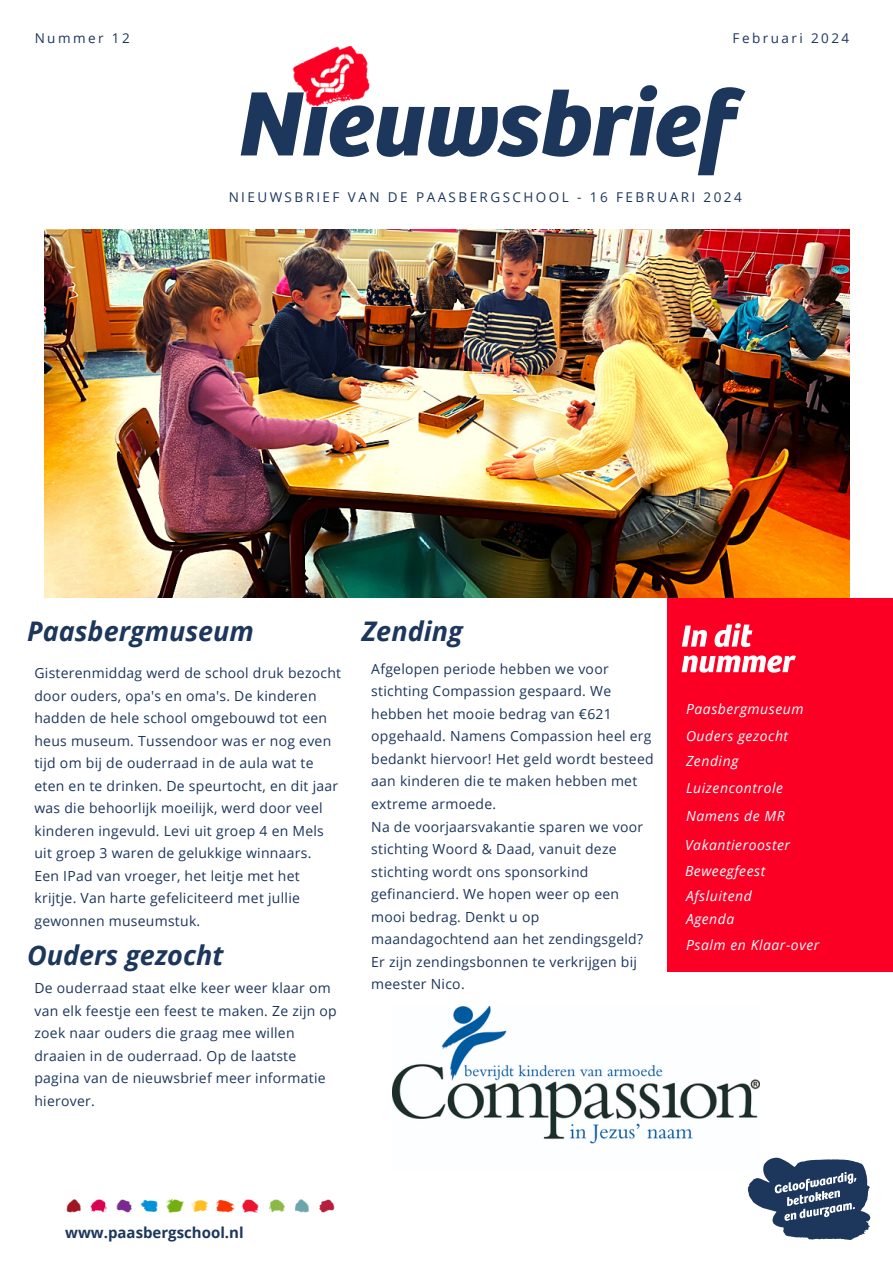
<style>
.page{position:relative;width:893px;height:1264px;background:#fff}
.page>*{position:absolute;margin:0;border:0;box-sizing:border-box;transform-origin:0 0}
.t1{font:italic 700 27px "Open Sans";color:#1c365c}
.t2{font:700 15px "Open Sans";color:#1c365c}
.t3{font:13.95px/22.5px "Open Sans";letter-spacing:.02em;color:#1c365c}
.t4{font:italic 13.95px "Open Sans";letter-spacing:.04em;color:#fff}
.t5{font:13.5px "Open Sans";letter-spacing:.18em;color:#1c365c}
</style>
<div class="page">
<img style="left:44px;top:230px;width:805px;height:368px">
<div style="left:666px;top:598px;width:226px;height:373px;background:#fb0024"></div>
<svg style="left:682px;top:625px;width:25px;height:21px"></svg>
<svg style="left:714px;top:623px;width:38px;height:24px"></svg>
<svg style="left:681px;top:655px;width:114px;height:17px"></svg>
<svg style="left:241px;top:85px;width:504px;height:90px"></svg>
<svg style="left:747px;top:1157px;width:123px;height:82px"></svg>
<img style="left:67px;top:1199px;width:267px;height:13px">
<img style="left:254px;top:47px;width:179px;height:63px">
<img style="left:392px;top:1006px;width:367px;height:164px">
<h3 class="t5" style="left:35px;top:29px;width:97px">Nummer 12</h3>
<p class="t5" style="left:732px;top:29px;width:118px">Februari 2024</p>
<h4 class="t5" style="left:229px;top:188px;width:514px">NIEUWSBRIEF VAN DE PAASBERGSCHOOL - 16 FEBRUARI 2024</h4>
<p class="t1" style="left:27px;top:612px;width:228px">Paasbergmuseum</p>
<h3 class="t3" style="left:34px;top:661px;width:308px">Gisterenmiddag werd de school druk bezocht door ouders, opa's en oma's. De kinderen hadden de hele school omgebouwd tot een heus museum. Tussendoor was er nog even tijd om bij de ouderraad in de aula wat te eten en te drinken. De speurtocht, en dit jaar was die behoorlijk moeilijk, werd door veel kinderen ingevuld. Levi uit groep 4 en Mels uit groep 3 waren de gelukkige winnaars.<br>Een IPad van vroeger, het leitje met het krijtje. Van harte gefeliciteerd met jullie gewonnen museumstuk.</h3>
<h3 class="t1" style="left:27px;top:936px;width:198px">Ouders gezocht</h3>
<h3 class="t3" style="left:34px;top:976px;width:304px">De ouderraad staat elke keer weer klaar om van elk feestje een feest te maken. Ze zijn op zoek naar ouders die graag mee willen draaien in de ouderraad. Op de laatste pagina van de nieuwsbrief meer informatie hierover.</h3>
<h3 class="t1" style="left:362px;top:612px;width:102px">Zending</h3>
<h1 class="t3" style="left:371px;top:657px;width:284px">Afgelopen periode hebben we voor stichting Compassion gespaard. We hebben het mooie bedrag van €621 opgehaald. Namens Compassion heel erg bedankt hiervoor! Het geld wordt besteed aan kinderen die te maken hebben met extreme armoede.<br>Na de voorjaarsvakantie sparen we voor stichting Woord &amp; Daad, vanuit deze stichting wordt ons sponsorkind gefinancierd. We hopen weer op een mooi bedrag. Denkt u op maandagochtend aan het zendingsgeld?<br>Er zijn zendingsbonnen te verkrijgen bij meester Nico.</h1>
<h3 class="t4" style="left:686px;top:699px;width:119px">Paasbergmuseum</h3>
<h3 class="t4" style="left:686px;top:725px;width:104px">Ouders gezocht</h3>
<h3 class="t4" style="left:686px;top:751px;width:54px">Zending</h3>
<h1 class="t4" style="left:686px;top:777px;width:98px">Luizencontrole</h1>
<h1 class="t4" style="left:686px;top:806px;width:100px">Namens de MR</h1>
<h3 class="t4" style="left:685px;top:834px;width:107px">Vakantierooster</h3>
<p class="t4" style="left:685px;top:861px;width:82px">Beweegfeest</p>
<h3 class="t4" style="left:686px;top:885px;width:67px">Afsluitend</h3>
<h3 class="t4" style="left:686px;top:909px;width:50px">Agenda</h3>
<h3 class="t4" style="left:686px;top:935px;width:135px">Psalm en Klaar-over</h3>
<h3 class="t2" style="left:65px;top:1221px;width:180px">www.paasbergschool.nl</h3>
</div>
